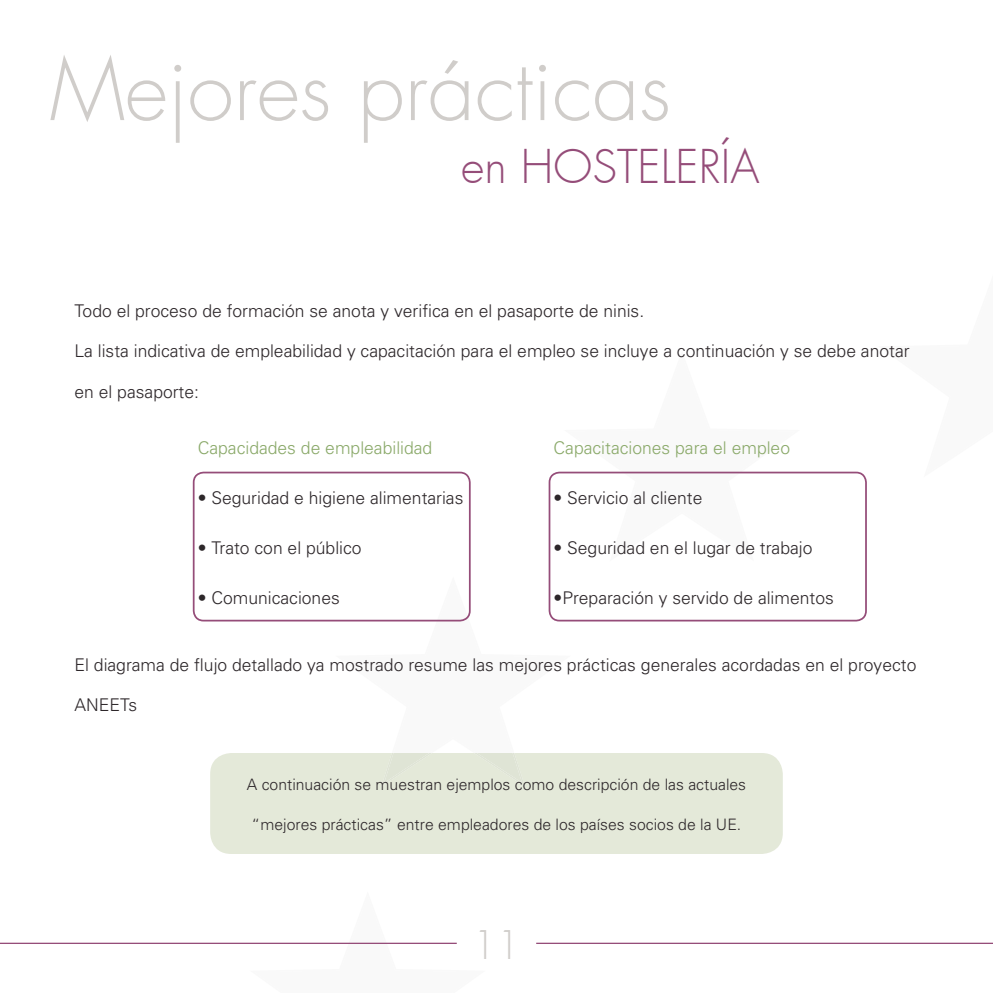
<style>
.page{position:relative;width:993px;height:993px;background:#fff}
.page>*{position:absolute;margin:0;border:0;box-sizing:border-box;transform-origin:0 0}
.t1{font:300 84px "Futura";color:#d0cdca}
.t2{font:300 45.5px "Futura";color:#954d79}
.t3{font:300 38.5px "Futura";color:#d0cdca}
.t4{font:300 17.5px "Univers";color:#2d272a}
.t5{font:300 17.5px "Univers";color:#8aa969}
.t6{font:300 15.75px "Univers";color:#2d272a}
</style>
<div class="page">
<svg style="left:250px;top:942px;width:207px;height:2px"></svg>
<hr style="left:0;top:942px;width:456px;height:1px;background:#954d79">
<hr style="left:536px;top:942px;width:456px;height:1px;background:#954d79">
<div style="left:210px;top:753px;width:572px;height:100px;background:#e4e9d9"></div>
<svg style="left:340px;top:581px;width:225px;height:205px"></svg>
<div style="left:193px;top:471px;width:277px;height:150px;border:2px solid #954d79;border-radius:10px"></div>
<div style="left:548px;top:471px;width:318px;height:150px;border:2px solid #954d79;border-radius:10px"></div>
<h1 class="t1" style="left:50px;top:35px;width:622px">Mejores prácticas</h1>
<h2 class="t2" style="left:461px;top:137px;width:300px">en hoStelería</h2>
<p class="t4" style="left:74px;top:300px;width:571px">Todo el proceso de formación se anota y verifica en el pasaporte de ninis.</p>
<p class="t4" style="left:74px;top:340px;width:836px">La lista indicativa de empleabilidad y capacitación para el empleo se incluye a continuación y se debe anotar</p>
<p class="t4" style="left:74px;top:380px;width:126px">en el pasaporte:</p>
<p class="t5" style="left:198px;top:436px;width:236px">Capacidades de empleabilidad</p>
<p class="t4" style="left:198px;top:487px;width:267px">• Seguridad e higiene alimentarias</p>
<p class="t4" style="left:198px;top:537px;width:165px">• Trato con el público</p>
<p class="t4" style="left:198px;top:587px;width:143px">• Comunicaciones</p>
<p class="t5" style="left:553px;top:436px;width:238px">Capacitaciones para el empleo</p>
<p class="t4" style="left:553px;top:487px;width:150px">• Servicio al cliente</p>
<p class="t4" style="left:553px;top:537px;width:260px">• Seguridad en el lugar de trabajo</p>
<p class="t4" style="left:553px;top:587px;width:282px">•Preparación y servido de alimentos</p>
<p class="t4" style="left:74px;top:653px;width:843px">El diagrama de flujo detallado ya mostrado resume las mejores prácticas generales acordadas en el proyecto</p>
<p class="t4" style="left:74px;top:694px;width:64px">ANEETs</p>
<p class="t6" style="left:247px;top:774px;width:500px">A continuación se muestran ejemplos como descripción de las actuales</p>
<p class="t6" style="left:251px;top:814px;width:491px">“mejores prácticas” entre empleadores de los países socios de la UE.</p>
<h3 class="t3" style="left:472px;top:920px;width:49px">11</h3>
</div>
